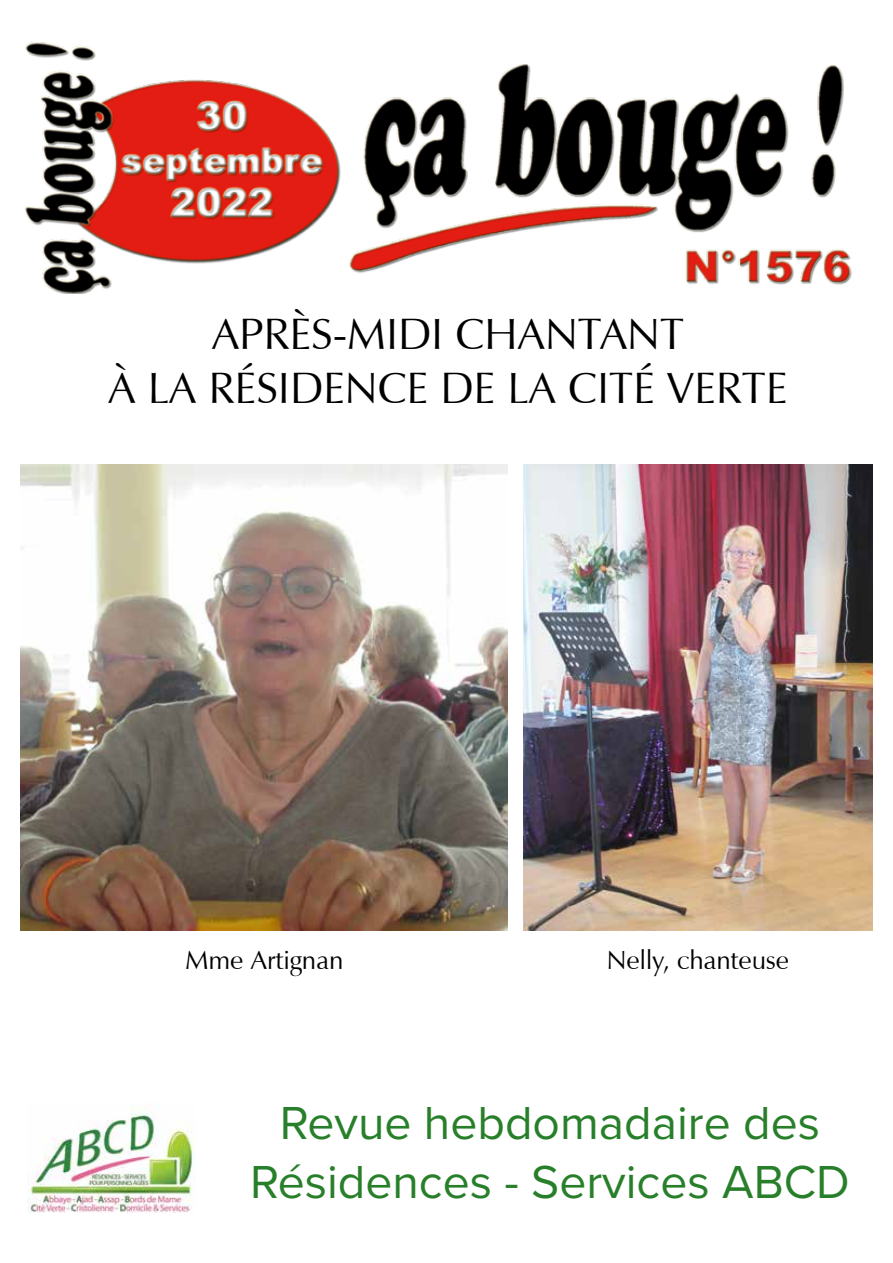
<style>
.page{position:relative;width:893px;height:1263px;background:#fff}
.page>*{position:absolute;margin:0;border:0;box-sizing:border-box;transform-origin:0 0}
.t1{font:48px/58.5px "Proxima Nova";color:#287f2a;text-align:center}
.t2{font:45px/54px "Vera Humana 95";color:#000;text-align:center}
.t3{font:27px "Vera Humana 95";color:#000}
</style>
<div class="page">
<img style="left:25px;top:42px;width:827px;height:251px">
<img style="left:28px;top:1105px;width:168px;height:108px">
<img style="left:20px;top:464px;width:488px;height:466px">
<img style="left:523px;top:464px;width:350px;height:466px">
<p class="t2" style="left:108px;top:307px;width:681px">APRÈS-MIDI CHANTANT<br>À LA RÉSIDENCE DE LA CITÉ VERTE</p>
<p class="t3" style="left:185px;top:944px;width:160px">Mme Artignan</p>
<p class="t3" style="left:607px;top:944px;width:184px">Nelly, chanteuse</p>
<p class="t1" style="left:250px;top:1092px;width:601px">Revue hebdomadaire des<br>Résidences - Services ABCD</p>
</div>
